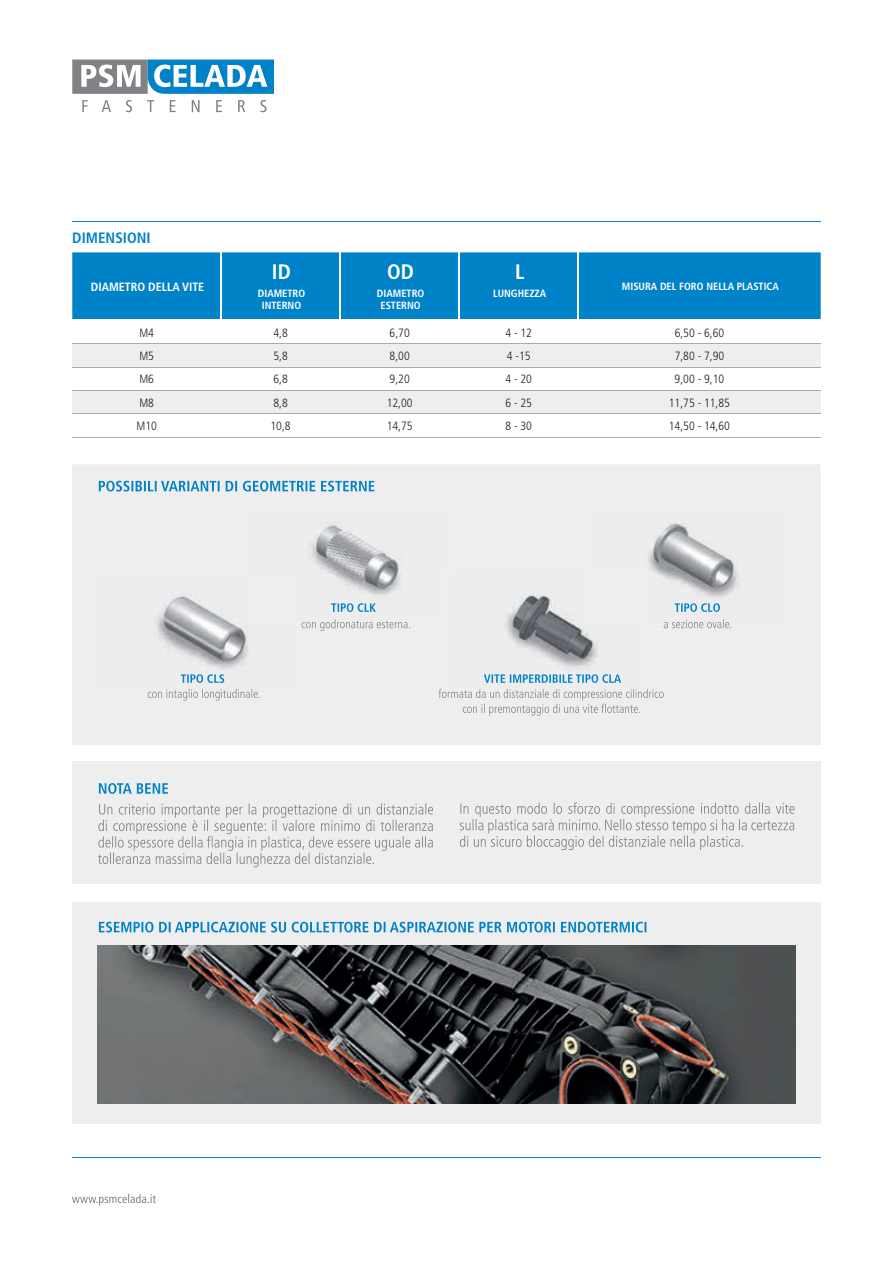
<style>
.page{position:relative;width:893px;height:1263px;background:#fff}
.page>*{position:absolute;margin:0;border:0;box-sizing:border-box;transform-origin:0 0}
.t1{font:700 condensed 21px "Frutiger";color:#fff}
.t2{font:700 condensed 15px "Frutiger";color:#0082c8}
.t3{font:300 condensed 12px "Frutiger";color:#231f20}
.t4{font:700 condensed 12px "Frutiger";color:#fff}
.t5{font:700 condensed 10.5px/12px "Frutiger";color:#fff;text-align:center}
</style>
<div class="page">
<svg style="left:82px;top:100px;width:185px;height:12px"></svg>
<svg style="left:72px;top:60px;width:202px;height:34px"></svg>
<hr style="left:72px;top:1157px;width:749px;height:1px;background:#0082c8">
<hr style="left:72px;top:221px;width:749px;height:1px;background:#0082c8">
<div style="left:72px;top:902px;width:749px;height:222px;background:#eeeeef"></div>
<div style="left:72px;top:464px;width:749px;height:281px;background:#eeeeef"></div>
<div style="left:72px;top:761px;width:749px;height:123px;background:#eeeeef"></div>
<svg style="left:72px;top:1194px;width:84px;height:11px"></svg>
<svg style="left:98px;top:803px;width:335px;height:64px"></svg>
<svg style="left:99px;top:783px;width:69px;height:11px"></svg>
<svg style="left:460px;top:802px;width:335px;height:48px"></svg>
<svg style="left:99px;top:922px;width:547px;height:10px"></svg>
<img style="left:98px;top:946px;width:697px;height:157px">
<svg style="left:99px;top:481px;width:275px;height:10px;background:#87bfde"></svg>
<img style="left:247px;top:504px;width:202px;height:118px">
<img style="left:585px;top:507px;width:202px;height:118px">
<img style="left:94px;top:575px;width:201px;height:118px">
<div style="left:247px;top:575px;width:48px;height:47px;background:#eeeeef"></div>
<img style="left:443px;top:571px;width:202px;height:118px">
<img style="left:443px;top:571px;width:6px;height:51px">
<div style="left:585px;top:571px;width:60px;height:54px;background:#eeeeef"></div>
<svg style="left:148px;top:689px;width:112px;height:11px"></svg>
<svg style="left:181px;top:674px;width:43px;height:9px"></svg>
<svg style="left:302px;top:619px;width:108px;height:12px"></svg>
<svg style="left:331px;top:603px;width:45px;height:9px"></svg>
<svg style="left:438px;top:689px;width:226px;height:26px;background:#dfe0e1"></svg>
<svg style="left:484px;top:674px;width:137px;height:9px"></svg>
<svg style="left:664px;top:619px;width:67px;height:9px"></svg>
<svg style="left:675px;top:603px;width:45px;height:9px"></svg>
<div style="left:72px;top:252px;width:749px;height:67px;background:#0082c8"></div>
<svg style="left:72px;top:344px;width:749px;height:70px;fill:#eeeeef"></svg>
<hr style="left:72px;top:343px;width:149px;height:1px;background:#aaabaf">
<hr style="left:221px;top:343px;width:119px;height:1px;background:#aaabaf">
<hr style="left:340px;top:343px;width:119px;height:1px;background:#aaabaf">
<hr style="left:459px;top:343px;width:119px;height:1px;background:#aaabaf">
<hr style="left:578px;top:343px;width:243px;height:1px;background:#aaabaf">
<hr style="left:72px;top:367px;width:149px;height:1px;background:#aaabaf">
<hr style="left:221px;top:367px;width:119px;height:1px;background:#aaabaf">
<hr style="left:340px;top:367px;width:119px;height:1px;background:#aaabaf">
<hr style="left:459px;top:367px;width:119px;height:1px;background:#aaabaf">
<hr style="left:578px;top:367px;width:243px;height:1px;background:#aaabaf">
<hr style="left:72px;top:390px;width:149px;height:1px;background:#aaabaf">
<hr style="left:221px;top:390px;width:119px;height:1px;background:#aaabaf">
<hr style="left:340px;top:390px;width:119px;height:1px;background:#aaabaf">
<hr style="left:459px;top:390px;width:119px;height:1px;background:#aaabaf">
<hr style="left:578px;top:390px;width:243px;height:1px;background:#aaabaf">
<hr style="left:72px;top:414px;width:149px;height:1px;background:#aaabaf">
<hr style="left:221px;top:414px;width:119px;height:1px;background:#aaabaf">
<hr style="left:340px;top:414px;width:119px;height:1px;background:#aaabaf">
<hr style="left:459px;top:414px;width:119px;height:1px;background:#aaabaf">
<hr style="left:578px;top:414px;width:243px;height:1px;background:#aaabaf">
<hr style="left:72px;top:437px;width:149px;height:1px;background:#aaabaf">
<hr style="left:221px;top:437px;width:119px;height:1px;background:#aaabaf">
<hr style="left:340px;top:437px;width:119px;height:1px;background:#aaabaf">
<hr style="left:459px;top:437px;width:119px;height:1px;background:#aaabaf">
<hr style="left:578px;top:437px;width:243px;height:1px;background:#aaabaf">
<hr style="left:220px;top:252px;width:2px;height:68px;background:#fff">
<hr style="left:339px;top:252px;width:2px;height:68px;background:#fff">
<hr style="left:458px;top:252px;width:2px;height:68px;background:#fff">
<hr style="left:578px;top:252px;width:1px;height:68px;background:#fff">
<p class="t2" style="left:72px;top:229px;width:80px">DIMENSIONI</p>
<p class="t4" style="left:91px;top:280px;width:115px">DIAMETRO DELLA VITE</p>
<h1 class="t1" style="left:272px;top:260px;width:21px">ID</h1>
<p class="t5" style="left:258px;top:288px;width:49px">DIAMETRO<br>INTERNO</p>
<h1 class="t1" style="left:387px;top:260px;width:28px">OD</h1>
<p class="t5" style="left:377px;top:288px;width:49px">DIAMETRO<br>ESTERNO</p>
<h1 class="t1" style="left:515px;top:260px;width:11px">L</h1>
<p class="t5" style="left:493px;top:288px;width:55px">LUNGHEZZA</p>
<p class="t5" style="left:622px;top:281px;width:158px">MISURA DEL FORO NELLA PLASTICA</p>
<p class="t3" style="left:139px;top:326px;width:16px">M4</p>
<p class="t3" style="left:273px;top:326px;width:16px">4,8</p>
<p class="t3" style="left:390px;top:326px;width:22px">6,70</p>
<p class="t3" style="left:505px;top:326px;width:28px">4 - 12</p>
<p class="t3" style="left:675px;top:326px;width:51px">6,50 - 6,60</p>
<p class="t3" style="left:139px;top:349px;width:16px">M5</p>
<p class="t3" style="left:273px;top:349px;width:16px">5,8</p>
<p class="t3" style="left:390px;top:349px;width:22px">8,00</p>
<p class="t3" style="left:507px;top:349px;width:25px">4 -15</p>
<p class="t3" style="left:675px;top:349px;width:51px">7,80 - 7,90</p>
<p class="t3" style="left:139px;top:372px;width:16px">M6</p>
<p class="t3" style="left:273px;top:372px;width:16px">6,8</p>
<p class="t3" style="left:390px;top:372px;width:22px">9,20</p>
<p class="t3" style="left:505px;top:372px;width:28px">4 - 20</p>
<p class="t3" style="left:675px;top:372px;width:51px">9,00 - 9,10</p>
<p class="t3" style="left:139px;top:396px;width:16px">M8</p>
<p class="t3" style="left:273px;top:396px;width:16px">8,8</p>
<p class="t3" style="left:387px;top:396px;width:27px">12,00</p>
<p class="t3" style="left:505px;top:396px;width:28px">6 - 25</p>
<p class="t3" style="left:669px;top:396px;width:63px">11,75 - 11,85</p>
<p class="t3" style="left:136px;top:419px;width:22px">M10</p>
<p class="t3" style="left:270px;top:419px;width:22px">10,8</p>
<p class="t3" style="left:387px;top:419px;width:27px">14,75</p>
<p class="t3" style="left:505px;top:419px;width:28px">8 - 30</p>
<p class="t3" style="left:669px;top:419px;width:63px">14,50 - 14,60</p>
</div>
